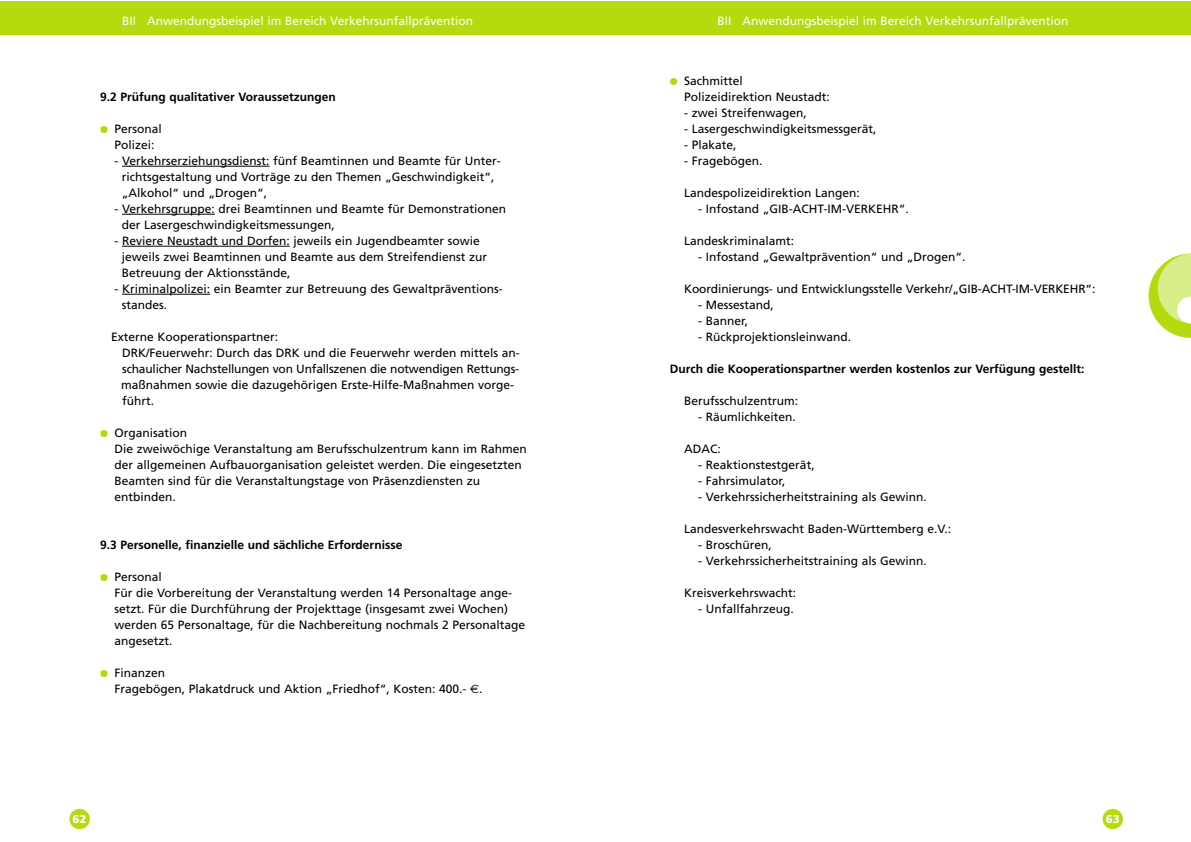
<style>
.page{position:relative;width:1191px;height:842px;background:#fff}
.page>*{position:absolute;margin:0;border:0;box-sizing:border-box;transform-origin:0 0}
.t1{font:12px/16px "Frutiger";color:#000}
.t2{font:700 12px "Frutiger";color:#000}
.t3{font:12px "Frutiger";color:#fff}
.t4{font:900 11.4px "Frutiger";color:#fff}
.s1{color:#b3db0d}
.s2{font-family:"Euro Sans"}
</style>
<div class="page">
<div style="left:70px;top:809px;width:20px;height:20px;background:#b3db0d;border-radius:50%"></div>
<div style="left:1103px;top:809px;width:20px;height:20px;background:#b3db0d;border-radius:50%"></div>
<div style="left:0;top:1px;width:595px;height:34px;background:#b3db0d"></div>
<div style="left:595px;top:1px;width:596px;height:34px;background:#b3db0d"></div>
<svg style="left:1149px;top:254px;width:42px;height:84px"></svg>
<hr style="left:130px;top:166px;width:52px;height:1px;background:#000">
<hr style="left:182px;top:166px;width:88px;height:1px;background:#000">
<hr style="left:130px;top:214px;width:53px;height:1px;background:#000">
<hr style="left:183px;top:214px;width:32px;height:1px;background:#000">
<hr style="left:122px;top:246px;width:35px;height:1px;background:#000">
<hr style="left:157px;top:246px;width:111px;height:1px;background:#000">
<svg style="left:268px;top:246px;width:22px;height:1px"></svg>
<hr style="left:122px;top:294px;width:88px;height:1px;background:#000">
<p class="t3" style="left:122px;top:16px;width:352px">BII Anwendungsbeispiel im Bereich Verkehrsunfallprävention</p>
<p class="t3" style="left:717px;top:16px;width:352px">BII Anwendungsbeispiel im Bereich Verkehrsunfallprävention</p>
<p class="t2" style="left:100px;top:92px;width:237px">9.2 Prüfung qualitativer Voraussetzungen</p>
<p class="t1" style="left:100px;top:122px;width:63px;text-align:center"><span class="s1">●</span> Personal<br>Polizei:</p>
<p class="t1" style="left:122px;top:154px;width:381px;text-indent:-7px">- Verkehrserziehungsdienst: fünf Beamtinnen und Beamte für Unter&shy;richtsgestaltung und Vorträge zu den Themen „Geschwindigkeit“, „Alkohol“ und „Drogen“,</p>
<p class="t1" style="left:122px;top:202px;width:386px;text-indent:-7px">- Verkehrsgruppe: drei Beamtinnen und Beamte für Demonstrationen der Lasergeschwindigkeitsmessungen,</p>
<p class="t1" style="left:122px;top:234px;width:367px;text-indent:-7px">- Reviere Neustadt und Dorfen: jeweils ein Jugendbeamter sowie jeweils zwei Beamtinnen und Beamte aus dem Streifendienst zur<br>Betreuung der Aktionsstände,</p>
<p class="t1" style="left:122px;top:282px;width:383px;text-indent:-7px">- Kriminalpolizei: ein Beamter zur Betreuung des Gewaltpräventions&shy;standes.</p>
<p class="t1" style="left:121px;top:330px;width:400px;text-indent:-10px">Externe Kooperationspartner:<br>DRK/Feuerwehr: Durch das DRK und die Feuerwehr werden mittels an&shy;schaulicher Nachstellungen von Unfallszenen die notwendigen Rettungs&shy;maßnahmen sowie die dazugehörigen Erste-Hilfe-Maßnahmen vorge&shy;führt.</p>
<p class="t1" style="left:114px;top:426px;width:414px;text-indent:-14px"><span class="s1">●</span> Organisation<br>Die zweiwöchige Veranstaltung am Berufsschulzentrum kann im Rahmen der allgemeinen Aufbauorganisation geleistet werden. Die eingesetzten Beamten sind für die Veranstaltungstage von Präsenzdiensten zu entbinden.</p>
<p class="t2" style="left:100px;top:540px;width:304px">9.3 Personelle, finanzielle und sächliche Erfordernisse</p>
<p class="t1" style="left:114px;top:570px;width:412px;text-indent:-14px"><span class="s1">●</span> Personal<br>Für die Vorbereitung der Veranstaltung werden 14 Personaltage ange&shy;setzt. Für die Durchführung der Projekttage (insgesamt zwei Wochen) werden 65 Personaltage, für die Nachbereitung nochmals 2 Personaltage angesetzt.</p>
<p class="t1" style="left:114px;top:666px;width:370px;text-indent:-14px"><span class="s1">●</span> Finanzen<br>Fragebögen, Plakatdruck und Aktion „Friedhof“, Kosten: 400.- <span class="s2">€</span>.</p>
<p class="t1" style="left:684px;top:73px;width:147px;line-height:16.3px;text-indent:-14px"><span class="s1">●</span> Sachmittel<br>Polizeidirektion Neustadt:</p>
<p class="t1" style="left:684px;top:106px;width:124px">- zwei Streifenwagen,</p>
<p class="t1" style="left:684px;top:122px;width:194px">- Lasergeschwindigkeitsmessgerät,</p>
<p class="t1" style="left:684px;top:138px;width:54px">- Plakate,</p>
<p class="t1" style="left:684px;top:154px;width:80px">- Fragebögen.</p>
<p class="t1" style="left:684px;top:186px;width:177px">Landespolizeidirektion Langen:</p>
<p class="t1" style="left:698px;top:202px;width:212px">- Infostand „GIB-ACHT-IM-VERKEHR“.</p>
<p class="t1" style="left:684px;top:234px;width:112px">Landeskriminalamt:</p>
<p class="t1" style="left:698px;top:250px;width:269px">- Infostand „Gewaltprävention“ und „Drogen“.</p>
<p class="t1" style="left:684px;top:282px;width:413px">Koordinierungs- und Entwicklungsstelle Verkehr/„GIB-ACHT-IM-VERKEHR“:</p>
<p class="t1" style="left:698px;top:298px;width:77px">- Messestand,</p>
<p class="t1" style="left:698px;top:314px;width:51px">- Banner,</p>
<p class="t1" style="left:698px;top:330px;width:154px">- Rückprojektionsleinwand.</p>
<p class="t2" style="left:670px;top:364px;width:416px">Durch die Kooperationspartner werden kostenlos zur Verfügung gestellt:</p>
<p class="t1" style="left:684px;top:394px;width:115px">Berufsschulzentrum:</p>
<p class="t1" style="left:698px;top:410px;width:99px">- Räumlichkeiten.</p>
<p class="t1" style="left:684px;top:442px;width:38px">ADAC:</p>
<p class="t1" style="left:698px;top:458px;width:118px">- Reaktionstestgerät,</p>
<p class="t1" style="left:698px;top:474px;width:89px">- Fahrsimulator,</p>
<p class="t1" style="left:698px;top:490px;width:230px">- Verkehrssicherheitstraining als Gewinn.</p>
<p class="t1" style="left:684px;top:522px;width:268px">Landesverkehrswacht Baden-Württemberg e.V.:</p>
<p class="t1" style="left:698px;top:538px;width:75px">- Broschüren,</p>
<p class="t1" style="left:698px;top:554px;width:230px">- Verkehrssicherheitstraining als Gewinn.</p>
<p class="t1" style="left:684px;top:586px;width:114px">Kreisverkehrswacht:</p>
<p class="t1" style="left:698px;top:602px;width:97px">- Unfallfahrzeug.</p>
<p class="t4" style="left:73px;top:815px;width:15px">62</p>
<p class="t4" style="left:1106px;top:815px;width:15px">63</p>
</div>
